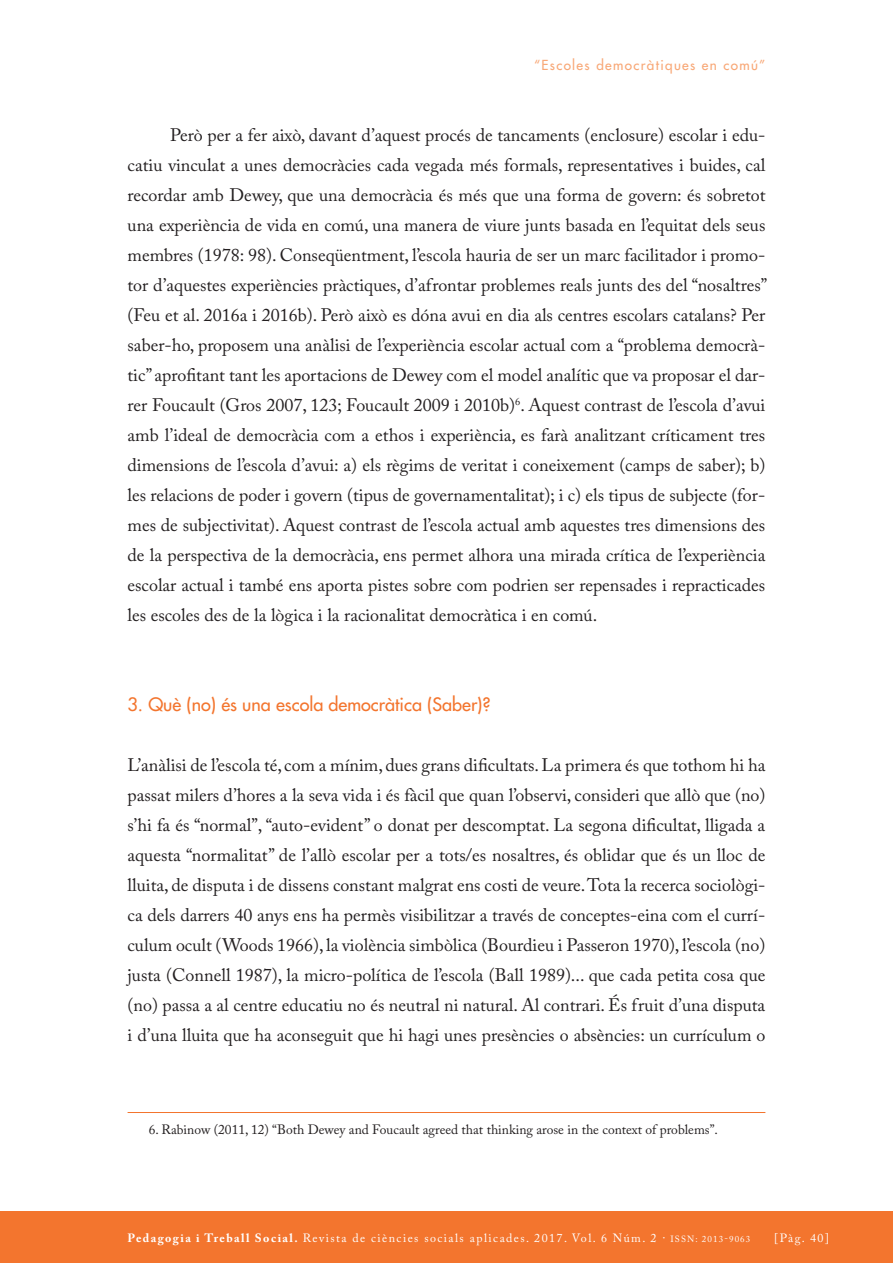
<style>
.page{position:relative;width:893px;height:1263px;background:#fff}
.page>*{position:absolute;margin:0;border:0;box-sizing:border-box;transform-origin:0 0}
.TEXT_COMU{font:18px/30px "Adobe Caslon Pro";color:#231f20;text-align:justify}
.INTERTITOLS{font:18px "Futura";color:#f3752e}
.NOTES_PEU_PAGINA{font:13.5px "Adobe Caslon Pro";color:#231f20}
.CAPÇALERA_DRETA{font:13.5px "Futura";letter-spacing:.1em;color:#f8a877}
.t1{font:12px "Adobe Caslon Pro";letter-spacing:.12em;color:#fff}
.s1{font-weight:700}
.s2{font-size:9px}
</style>
<div class="page">
<div style="left:0;top:1212px;width:893px;height:51px;background:#f3752e"></div>
<hr style="left:128px;top:1112px;width:637px;height:1px;background:#f3752e">
<p class="CAPÇALERA_DRETA" style="left:534px;top:57px;width:233px">“Escoles democràtiques en comú”</p>
<p class="TEXT_COMU" style="left:128px;top:120px;width:641px;text-indent:43px">Però per a fer això, davant d’aquest procés de tancaments (enclosure) escolar i edu&shy;catiu vinculat a unes democràcies cada vegada més formals, representatives i buides, cal recordar amb Dewey, que una democràcia és més que una forma de govern: és sobretot una experiència de vida en comú, una manera de viure junts basada en l’equitat dels seus membres (1978: 98). Conseqüentment, l’escola hauria de ser un marc facilitador i promo&shy;tor d’aquestes experiències pràctiques, d’afrontar problemes reals junts des del “nosaltres” (Feu et al. 2016a i 2016b). Però això es dóna avui en dia als centres escolars catalans? Per saber-ho, proposem una anàlisi de l’experiència escolar actual com a “problema democrà&shy;tic” aprofitant tant les aportacions de Dewey com el model analític que va proposar el dar&shy;rer Foucault (Gros 2007, 123; Foucault 2009 i 2010b)<sup>6</sup>. Aquest contrast de l’escola d’avui amb l’ideal de democràcia com a ethos i experiència, es farà analitzant críticament tres dimensions de l’escola d’avui: a) els règims de veritat i coneixement (camps de saber); b) les relacions de poder i govern (tipus de governamentalitat); i c) els tipus de subjecte (for&shy;mes de subjectivitat). Aquest contrast de l’escola actual amb aquestes tres dimensions des de la perspectiva de la democràcia, ens permet alhora una mirada crítica de l’experiència escolar actual i també ens aporta pistes sobre com podrien ser repensades i repracticades les escoles des de la lògica i la racionalitat democràtica i en comú.</p>
<p class="INTERTITOLS" style="left:128px;top:693px;width:365px">3. Què (no) és una escola democràtica (Saber)?</p>
<p class="TEXT_COMU" style="left:128px;top:750px;width:639px">L’anàlisi de l’escola té, com a mínim, dues grans dificultats. La primera és que tothom hi ha passat milers d’hores a la seva vida i és fàcil que quan l’observi, consideri que allò que (no) s’hi fa és “normal”, “auto-evident” o donat per descomptat. La segona dificultat, lligada a aquesta “normalitat” de l’allò escolar per a tots/es nosaltres, és oblidar que és un lloc de lluita, de disputa i de dissens constant malgrat ens costi de veure. Tota la recerca sociològi&shy;ca dels darrers 40 anys ens ha permès visibilitzar a través de conceptes-eina com el currí&shy;culum ocult (Woods 1966), la violència simbòlica (Bourdieu i Passeron 1970), l’escola (no) justa (Connell 1987), la micro-política de l’escola (Ball 1989)... que cada petita cosa que (no) passa a al centre educatiu no és neutral ni natural. Al contrari. És fruit d’una disputa i d’una lluita que ha aconseguit que hi hagi unes presències o absències: un currículum o</p>
<p class="NOTES_PEU_PAGINA" style="left:149px;top:1121px;width:571px">6. Rabinow (2011, 12) “Both Dewey and Foucault agreed that thinking arose in the context of problems”.</p>
<p class="t1" style="left:128px;top:1231px;width:624px"><span class="s1">Pedagogia i Treball Social.</span> Revista de ciències socials aplicades. 2017. Vol. 6 Núm. 2 · <span class="s2">ISSN: 2013-9063</span></p>
<p class="t1" style="left:774px;top:1231px;width:56px">[Pàg. 40]</p>
</div>
